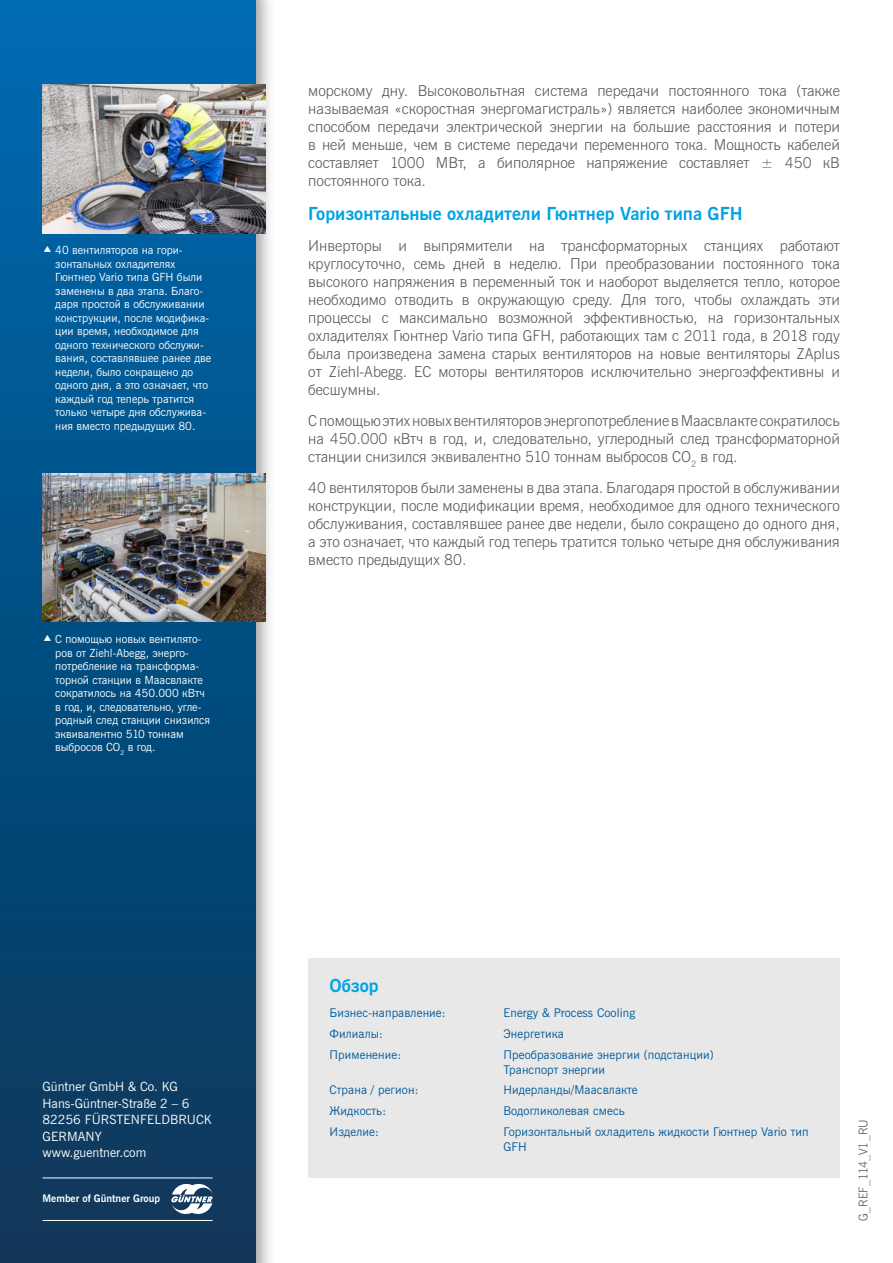
<style>
.page{position:relative;width:893px;height:1263px;background:#fff}
.page>*{position:absolute;margin:0;border:0;box-sizing:border-box;transform-origin:0 0}
.t1{font:700 18px "News Gothic";color:#00a4e3}
.t2{font:300 15px/18px "News Gothic L";color:#575756;text-align:justify}
.t3{font:12.75px/16.5px "News Gothic";color:#fff}
.t4{font:12px/15px "News Gothic";letter-spacing:.01em;color:#005b9a}
.t5{font:300 12px "News Gothic L";color:#575756}
.t6{font:11.25px/13.5px "News Gothic";color:#fff}
.t7{font:700 10.35px "News Gothic";color:#fff}
</style>
<div class="page">
<div style="left:0;top:0;width:276px;height:1263px;background:#000;opacity:.38"></div>
<div style="left:0;top:0;width:255px;height:1263px;background:linear-gradient(to bottom,#006cb2,#0b3556)"></div>
<svg style="left:171px;top:1184px;width:42px;height:30px"></svg>
<hr style="left:43px;top:1220px;width:170px;height:1px;background:#fff">
<hr style="left:43px;top:1177px;width:170px;height:1px;background:#fff">
<img style="left:43px;top:84px;width:223px;height:149px">
<img style="left:43px;top:473px;width:223px;height:149px">
<div style="left:308px;top:958px;width:532px;height:220px;background:#e8e8e9"></div>
<svg style="left:44px;top:246px;width:7px;height:6px"></svg>
<svg style="left:44px;top:635px;width:7px;height:6px"></svg>
<p class="t6" style="left:55px;top:244px;width:157px">40 вентиляторов на гори&shy;зонтальных охладителях<br>Гюнтнер Vario типа GFH были заменены в два этапа. Благо&shy;даря простой в обслуживании конструкции, после модифика&shy;ции время, необходимое для одного технического обслужи&shy;вания, составлявшее ранее две недели, было сокращено до одного дня, а это означает, что каждый год теперь тратится только четыре дня обслужива&shy;ния вместо предыдущих 80.</p>
<p class="t6" style="left:55px;top:633px;width:156px">С помощью новых вентилято&shy;ров от Ziehl-Abegg, энерго&shy;потребление на трансформа&shy;торной станции в Маасвлакте сократилось на 450.000 кВтч в год, и, следовательно, угле&shy;родный след станции снизился эквивалентно 510 тоннам выбросов CO<sub>2</sub> в год.</p>
<p class="t3" style="left:43px;top:1079px;width:171px">Güntner GmbH &amp; Co. KG<br>Hans-Güntner-Straße 2 – 6<br>82256 FÜRSTENFELDBRUCK<br>GERMANY<br>www.guentner.com</p>
<p class="t7" style="left:43px;top:1192px;width:119px">Member of Güntner Group</p>
<p class="t2" style="left:308px;top:82px;width:533px">морскому дну. Высоковольтная система передачи постоянного тока (также называемая «скоростная энергомагистраль») является наиболее экономичным способом передачи электрической энергии на большие расстояния и потери в ней меньше, чем в системе передачи переменного тока. Мощность кабелей составляет 1000 МВт, а биполярное напряжение составляет ± 450 кВ постоянного тока.</p>
<p class="t1" style="left:308px;top:202px;width:436px">Горизонтальные охладители Гюнтнер Vario типа GFH</p>
<p class="t2" style="left:308px;top:237px;width:533px">Инверторы и выпрямители на трансформаторных станциях работают круглосуточно, семь дней в неделю. При преобразовании постоянного тока высокого напряжения в переменный ток и наоборот выделяется тепло, которое необходимо отводить в окружающую среду. Для того, чтобы охлаждать эти процессы с максимально возможной эффективностью, на горизонтальных охладителях Гюнтнер Vario типа GFH, работающих там с 2011 года, в 2018 году была произведена замена старых вентиляторов на новые вентиляторы ZAplus от Ziehl-Abegg. ЕС моторы вентиляторов исключительно энергоэффективны и бесшумны.</p>
<p class="t2" style="left:308px;top:412px;width:533px">С помощью этих новых вентиляторов энергопотребление в Маасвлакте сократилось на 450.000 кВтч в год, и, следовательно, углеродный след трансформаторной станции снизился эквивалентно 510 тоннам выбросов CO<sub>2</sub> в год.</p>
<p class="t2" style="left:308px;top:478px;width:533px">40 вентиляторов были заменены в два этапа. Благодаря простой в обслуживании конструкции, после модификации время, необходимое для одного технического обслуживания, составлявшее ранее две недели, было сокращено до одного дня, а это означает, что каждый год теперь тратится только четыре дня обслуживания вместо предыдущих 80.</p>
<p class="t1" style="left:330px;top:974px;width:51px">Обзор</p>
<p class="t4" style="left:330px;top:1006px;width:118px">Бизнес-направление:</p>
<p class="t4" style="left:503px;top:1006px;width:133px">Energy &amp; Process Cooling</p>
<p class="t4" style="left:330px;top:1026px;width:55px">Филиалы:</p>
<p class="t4" style="left:503px;top:1026px;width:62px">Энергетика</p>
<p class="t4" style="left:330px;top:1047px;width:73px">Применение:</p>
<p class="t4" style="left:503px;top:1047px;width:212px">Преобразование энергии (подстанции)<br>Транспорт энергии</p>
<p class="t4" style="left:330px;top:1083px;width:90px">Страна / регион:</p>
<p class="t4" style="left:503px;top:1083px;width:136px">Нидерланды/Маасвлакте</p>
<p class="t4" style="left:330px;top:1104px;width:58px">Жидкость:</p>
<p class="t4" style="left:503px;top:1104px;width:123px">Водогликолевая смесь</p>
<p class="t4" style="left:330px;top:1124px;width:51px">Изделие:</p>
<p class="t4" style="left:503px;top:1124px;width:307px">Горизонтальный охладитель жидкости Гюнтнер Vario тип<br>GFH</p>
<p class="t5" style="left:856px;top:1221px;width:103px;rotate:-90deg">G_REF_114_V1_RU</p>
</div>
